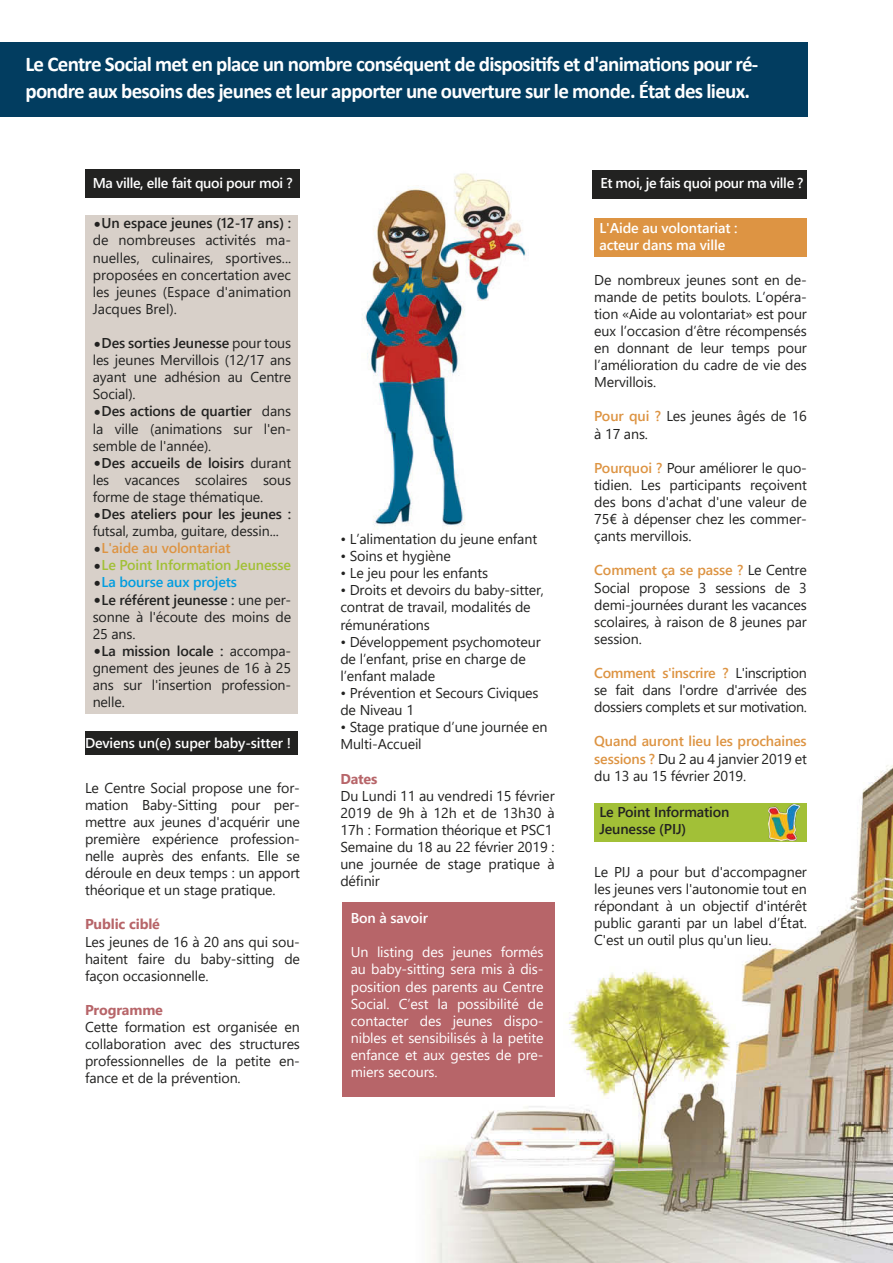
<style>
.page{position:relative;width:893px;height:1263px;background:#fff}
.page>*{position:absolute;margin:0;border:0;box-sizing:border-box;transform-origin:0 0}
.t1{font:700 21px/27px "Calibri";letter-spacing:-.035em;color:#fff}
.t2{font:14.25px/17.1px "Segoe UI";letter-spacing:-.01em;color:#222221;text-align:justify}
.t3{font:14.25px/17.1px "Segoe UI";letter-spacing:-.01em;color:#fff;text-align:justify}
.t4{font:600 14.25px "Segoe UI";letter-spacing:-.01em;color:#fff}
.t5{font:600 14.25px/17.1px "Segoe UI";letter-spacing:-.01em;color:#222221}
.t6{font:600 14.25px "Segoe UI";letter-spacing:-.01em;color:#a2c037}
.t7{font:700 14.25px "Segoe UI";letter-spacing:-.01em;color:#b76569}
.t8{font:600 14.25px "Segoe UI";letter-spacing:-.01em;color:#dd9443}
.t9{font:600 14.25px "Segoe UI";letter-spacing:-.01em;color:#009de0}
.s1{font-weight:600}
.s2{font-weight:600;color:#dd9443}
</style>
<div class="page">
<img style="left:0;top:42px;width:893px;height:1221px">
<div style="left:0;top:43px;width:808px;height:74px;background:#023d60"></div>
<div style="left:594px;top:218px;width:213px;height:38px;background:#dd9443"></div>
<div style="left:594px;top:803px;width:213px;height:39px;background:#a2c037"></div>
<img style="left:768px;top:803px;width:32px;height:39px">
<div style="left:85px;top:215px;width:213px;height:498px;background:#d8d0c9"></div>
<div style="left:343px;top:902px;width:212px;height:195px;background:#b76569"></div>
<img style="left:339px;top:170px;width:189px;height:359px">
<div style="left:85px;top:731px;width:213px;height:24px;background:#222221"></div>
<div style="left:85px;top:169px;width:215px;height:28px;background:#222221"></div>
<div style="left:592px;top:170px;width:215px;height:28px;background:#222221"></div>
<p class="t1" style="left:26px;top:50px;width:734px">Le Centre Social met en place un nombre conséquent de dispositifs et d'animations pour ré&shy;pondre aux besoins des jeunes et leur apporter une ouverture sur le monde. État des lieux.</p>
<p class="t4" style="left:93px;top:169px;width:202px">Ma ville, elle fait quoi pour moi ?</p>
<p class="t4" style="left:600px;top:170px;width:204px">Et moi, je fais quoi pour ma ville ?</p>
<p class="t5" style="left:102px;top:214px;width:191px">Un espace jeunes (12-17 ans) :</p>
<p class="t2" style="left:93px;top:231px;width:200px">de nombreuses activités ma&shy;nuelles, culinaires, sportives... proposées en concertation avec les jeunes (Espace d'animation Jacques Brel).</p>
<p class="t2" style="left:93px;top:333px;width:200px;text-indent:9px"><span class="s1">Des sorties Jeunesse</span> pour tous les jeunes Mervillois (12/17 ans ayant une adhésion au Centre Social).</p>
<p class="t2" style="left:93px;top:402px;width:200px;text-indent:9px"><span class="s1">Des actions de quartier</span> dans la ville (animations sur l'en&shy;semble de l'année).</p>
<p class="t2" style="left:93px;top:453px;width:200px;text-indent:9px"><span class="s1">Des accueils de loisirs</span> durant les vacances scolaires sous forme de stage thématique.</p>
<p class="t2" style="left:93px;top:504px;width:200px;text-indent:9px"><span class="s1">Des ateliers pour les jeunes : </span>futsal, zumba, guitare, dessin...</p>
<p class="t8" style="left:102px;top:535px;width:130px">L'aide au volontariat</p>
<p class="t6" style="left:102px;top:552px;width:191px">Le Point Information Jeunesse</p>
<p class="t9" style="left:102px;top:569px;width:137px">La bourse aux projets</p>
<p class="t2" style="left:93px;top:590px;width:200px;text-indent:9px"><span class="s1">Le référent jeunesse :</span> une per&shy;sonne à l'écoute des moins de 25 ans.</p>
<p class="t2" style="left:93px;top:641px;width:200px;text-indent:9px"><span class="s1">La mission locale :</span> accompa&shy;gnement des jeunes de 16 à 25 ans sur l'insertion profession&shy;nelle.</p>
<p class="t4" style="left:85px;top:729px;width:208px">Deviens un(e) super baby-sitter !</p>
<p class="t2" style="left:85px;top:778px;width:216px">Le Centre Social propose une for&shy;mation Baby-Sitting pour per&shy;mettre aux jeunes d'acquérir une première expérience profession&shy;nelle auprès des enfants. Elle se déroule en deux temps : un apport théorique et un stage pratique.</p>
<p class="t7" style="left:85px;top:911px;width:76px">Public ciblé</p>
<p class="t2" style="left:85px;top:932px;width:216px">Les jeunes de 16 à 20 ans qui sou&shy;haitent faire du baby-sitting de façon occasionnelle.</p>
<p class="t7" style="left:85px;top:996px;width:79px">Programme</p>
<p class="t2" style="left:85px;top:1017px;width:216px">Cette formation est organisée en collaboration avec des structures professionnelles de la petite en&shy;fance et de la prévention.</p>
<p class="t2" style="left:340px;top:529px;width:198px">• L’alimentation du jeune enfant</p>
<p class="t2" style="left:340px;top:546px;width:112px">• Soins et hygiène</p>
<p class="t2" style="left:340px;top:563px;width:149px">• Le jeu pour les enfants</p>
<p class="t2" style="left:340px;top:580px;width:205px;text-align:left">• Droits et devoirs du baby-sitter, contrat de travail, modalités de rémunérations</p>
<p class="t2" style="left:340px;top:632px;width:202px;text-align:left">• Développement psychomoteur de l’enfant, prise en charge de l’enfant malade</p>
<p class="t2" style="left:340px;top:683px;width:200px">• Prévention et Secours Civiques de Niveau 1</p>
<p class="t2" style="left:340px;top:717px;width:209px">• Stage pratique d’une journée en<br>Multi-Accueil</p>
<p class="t7" style="left:340px;top:765px;width:39px">Dates</p>
<p class="t2" style="left:340px;top:786px;width:216px">Du Lundi 11 au vendredi 15 février 2019 de 9h à 12h et de 13h30 à 17h : Formation théorique et PSC1</p>
<p class="t2" style="left:340px;top:837px;width:216px">Semaine du 18 au 22 février 2019 : une journée de stage pratique à définir</p>
<p class="t4" style="left:351px;top:905px;width:79px">Bon à savoir</p>
<p class="t3" style="left:351px;top:942px;width:194px">Un listing des jeunes formés au baby-sitting sera mis à dis&shy;position des parents au Centre Social. C’est la possibilité de contacter des jeunes dispo&shy;nibles et sensibilisés à la petite enfance et aux gestes de pre&shy;miers secours.</p>
<p class="t4" style="left:599px;top:214px;width:140px">L'Aide au volontariat :</p>
<p class="t4" style="left:599px;top:231px;width:127px">acteur dans ma ville</p>
<p class="t2" style="left:594px;top:270px;width:214px">De nombreux jeunes sont en de&shy;mande de petits boulots. L’opéra&shy;tion «Aide au volontariat» est pour eux l’occasion d’être récompensés en donnant de leur temps pour l’amélioration du cadre de vie des Mervillois.</p>
<p class="t2" style="left:594px;top:407px;width:214px"><span class="s2">Pour qui ?</span> Les jeunes âgés de 16 à 17 ans.</p>
<p class="t2" style="left:594px;top:458px;width:214px"><span class="s2">Pourquoi ?</span> Pour améliorer le quo&shy;tidien. Les participants reçoivent des bons d'achat d'une valeur de 75€ à dépenser chez les commer&shy;çants mervillois.</p>
<p class="t2" style="left:594px;top:560px;width:214px"><span class="s2">Comment ça se passe ?</span> Le Centre Social propose 3 sessions de 3 demi-journées durant les vacances scolaires, à raison de 8 jeunes par session.</p>
<p class="t2" style="left:594px;top:663px;width:214px"><span class="s2">Comment s'inscrire ?</span> L'inscription se fait dans l'ordre d'arrivée des dossiers complets et sur motivation.</p>
<p class="t2" style="left:594px;top:731px;width:214px"><span class="s2">Quand auront lieu les prochaines sessions ?</span> Du 2 au 4 janvier 2019 et du 13 au 15 février 2019.</p>
<p class="t5" style="left:599px;top:802px;width:132px">Le Point Information<br>Jeunesse (PIJ)</p>
<p class="t2" style="left:594px;top:862px;width:214px">Le PIJ a pour but d'accompagner les jeunes vers l'autonomie tout en répondant à un objectif d'intérêt public garanti par un label d’État.<br>C'est un outil plus qu'un lieu.</p>
</div>
